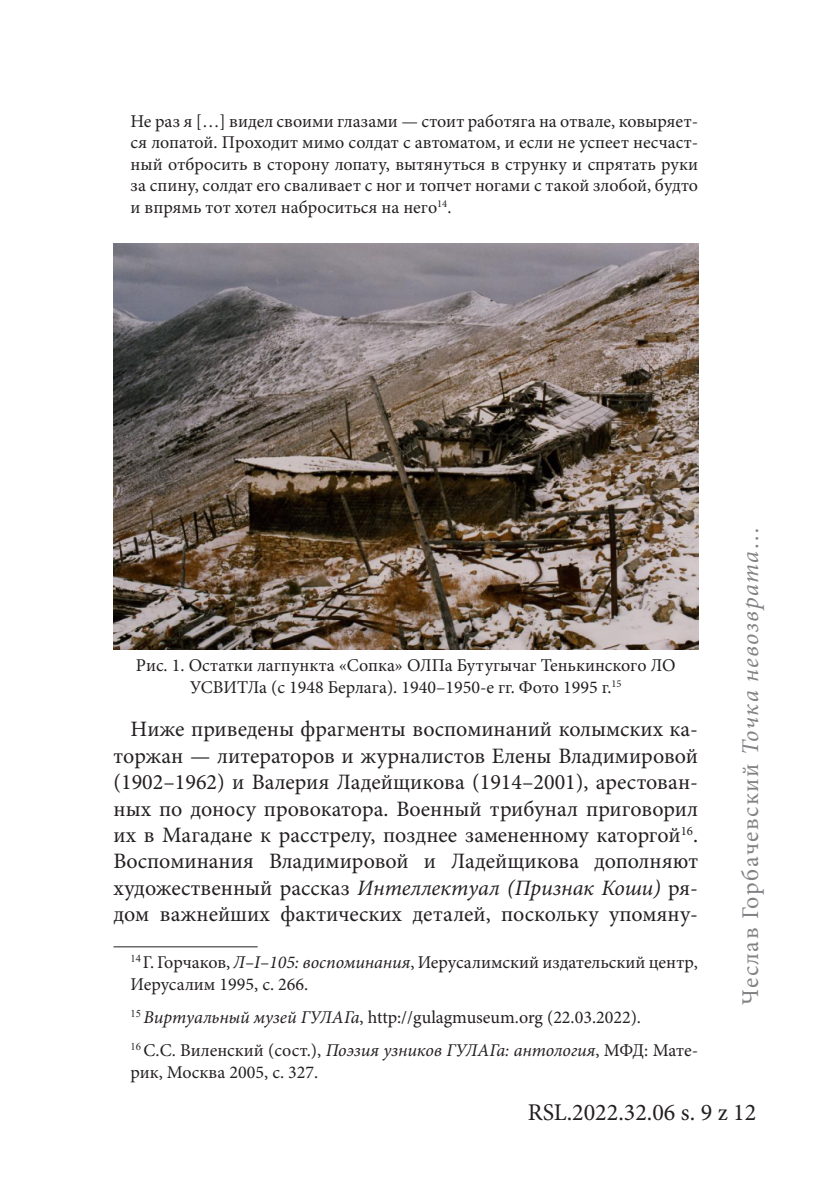
<style>
.page{position:relative;width:840px;height:1191px;background:#fff}
.page>*{position:absolute;margin:0;border:0;box-sizing:border-box;transform-origin:0 0}
.t1{font:24px "Minion Pro";letter-spacing:.06em;color:#808285}
.t2{font:24px "Minion Pro";color:#231f20}
.Tekst_główny_rosyjsk{font:22px/26.4px "Minion Pro";color:#231f20;text-align:justify}
.Cytat_rosysjki{font:18px/21.6px "Minion Pro";color:#231f20;text-align:justify}
.Przypisy{font:18px/21.6px "Minion Pro";color:#231f20}
.s1{font-style:italic}
</style>
<div class="page">
<img style="left:113px;top:244px;width:584px;height:406px">
<hr style="left:113px;top:946px;width:144px;height:1px;background:#231f20">
<p class="Cytat_rosysjki" style="left:130px;top:110px;width:568px">Не раз я […] видел своими глазами — стоит работяга на отвале, ковыряет&shy;ся лопатой. Проходит мимо солдат с автоматом, и если не успеет несчаст&shy;ный отбросить в сторону лопату, вытянуться в струнку и спрятать руки за спину, солдат его сваливает с ног и топчет ногами с такой злобой, будто и впрямь тот хотел наброситься на него<sup>14</sup>.</p>
<p class="Cytat_rosysjki" style="left:136px;top:655px;width:541px;text-align:center">Рис. 1. Остатки лагпункта «Сопка» ОЛПа Бутугычаг Тенькинского ЛО<br>УСВИТЛа (с 1948 Берлага). 1940–1950-е гг. Фото 1995 г.<sup>15</sup></p>
<p class="Tekst_główny_rosyjsk" style="left:113px;top:716px;width:585px;text-indent:17px">Ниже приведены фрагменты воспоминаний колымских ка&shy;торжан — литераторов и журналистов Елены Владимировой (1902–1962) и Валерия Ладейщикова (1914–2001), арестован&shy;ных по доносу провокатора. Военный трибунал приговорил их в Магадане к расстрелу, позднее замененному каторгой<sup>16</sup>.<br>Воспоминания Владимировой и Ладейщикова дополняют художественный рассказ <span class="s1">Интеллектуал (Признак Коши)</span> ря&shy;дом важнейших фактических деталей, поскольку упомяну-</p>
<p class="Przypisy" style="left:130px;top:952px;width:568px"><sup>14</sup> Г. Горчаков, <span class="s1">Л–I–105: воспоминания</span>, Иерусалимский издательский центр,<br>Иерусалим 1995, с. 266.</p>
<p class="Przypisy" style="left:130px;top:1006px;width:511px"><sup>15</sup> <span class="s1">Виртуальный музей ГУЛАГа</span>, http://gulagmuseum.org (22.03.2022).</p>
<p class="Przypisy" style="left:130px;top:1039px;width:566px"><sup>16</sup> С.С. Виленский (сост.), <span class="s1">Поэзия узников ГУЛАГа: антология</span>, МФД: Мате&shy;рик, Москва 2005, с. 327.</p>
<p class="t1" style="left:734px;top:1005px;width:480px;rotate:-90deg">Чеслав Горбачевский <span class="s1">Точка невозврата</span>…</p>
<p class="t2" style="left:527px;top:1095px;width:230px">RSL.2022.32.06 s. 9 z 12</p>
</div>
